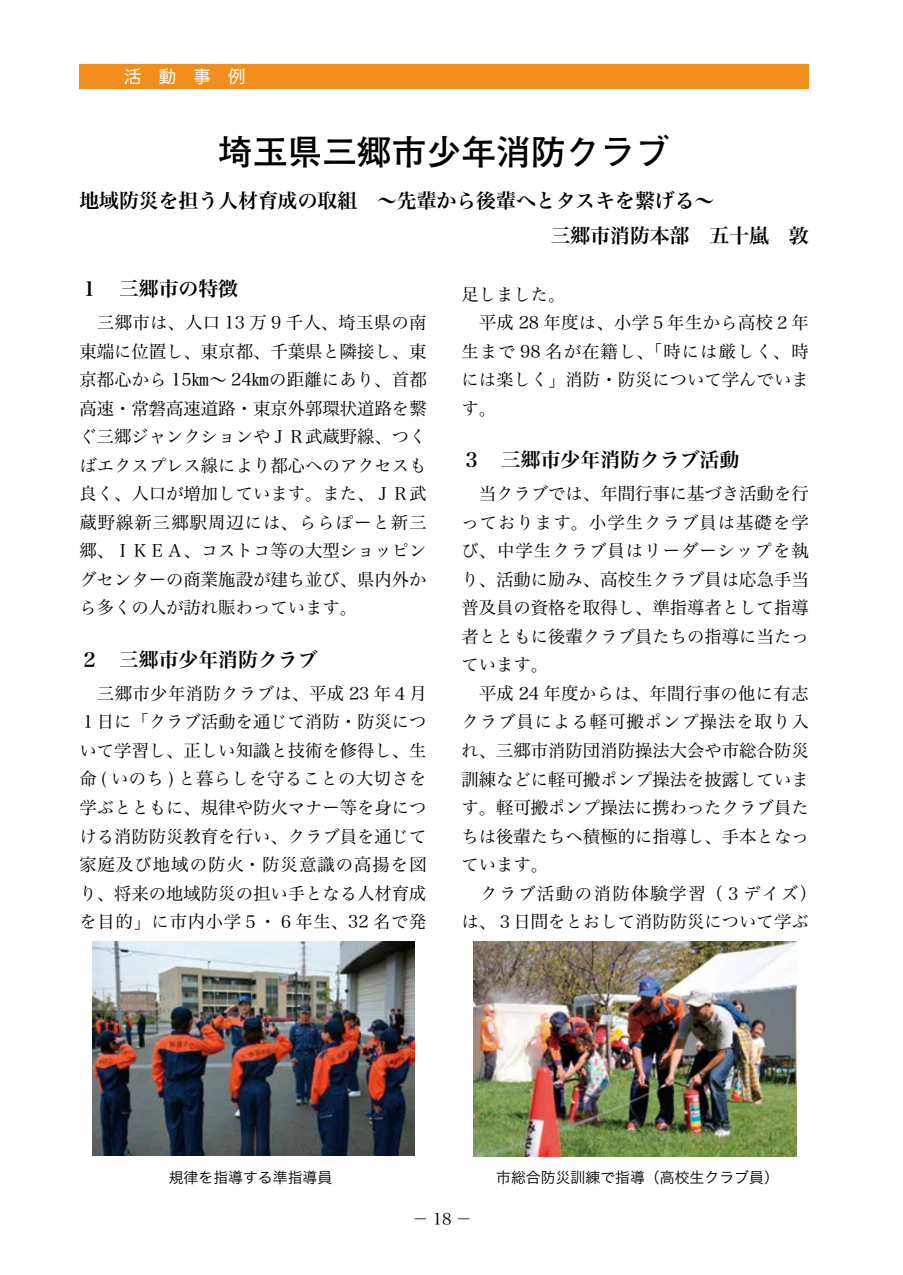
<style>
.page{position:relative;width:903px;height:1275px;background:#fff}
.page>*{position:absolute;margin:0;border:0;box-sizing:border-box;transform-origin:0 0}
.t1{font:700 34.65px "Futo Go B101 Pr 6 N";color:#000}
.t2{font:19.78px/34.6px "Hira Min Pro N W6";color:#000}
.t3{font:17.32px/28.5px "Hira Min Pro N W3";color:#000;text-align:justify}
.t4{font:17.32px/28.5px "Hira Min Pro N W3";letter-spacing:.02em;color:#000}
.t5{font:17.32px "Hira Maru Pro N W4";color:#fff}
.t6{font:16.1px "Hira Min Pro N W3";color:#000}
.t7{font:14.88px "Hira Kaku Pro N W3";color:#000}
</style>
<div class="page">
<div style="left:79px;top:64px;width:730px;height:25px;background:#f18e1d"></div>
<img style="left:474px;top:941px;width:322px;height:215px">
<img style="left:92px;top:941px;width:323px;height:214px">
<p class="t5" style="left:107px;top:62px;width:140px">　活動事例</p>
<h1 class="t1" style="left:218px;top:124px;width:453px">埼玉県三郷市少年消防クラブ</h1>
<p class="t2" style="left:551px;top:182px;width:259px;text-indent:-471px">地域防災を担う人材育成の取組　～先輩から後輩へとタスキを繋げる～<br>三郷市消防本部　五十嵐　敦</p>
<p class="t2" style="left:79px;top:270px;width:160px">１　三郷市の特徴</p>
<p class="t3" style="left:79px;top:307px;width:349px">　三郷市は、人口 13 万 9 千人、埼玉県の南東端に位置し、東京都、千葉県と隣接し、東京都心から 15㎞～ 24㎞の距離にあり、首都高速・常磐高速道路・東京外郭環状道路を繋ぐ三郷ジャンクションやＪＲ武蔵野線、つくばエクスプレス線により都心へのアクセスも良く、人口が増加しています。また、ＪＲ武蔵野線新三郷駅周辺には、ららぽーと新三郷、ＩＫＥＡ、コストコ等の大型ショッピングセンターの商業施設が建ち並び、県内外から多くの人が訪れ賑わっています。</p>
<p class="t2" style="left:79px;top:640px;width:240px">２　三郷市少年消防クラブ</p>
<p class="t3" style="left:79px;top:678px;width:349px">　三郷市少年消防クラブは、平成 23 年４月１日に「クラブ活動を通じて消防・防災について学習し、正しい知識と技術を修得し、生命 ( いのち ) と暮らしを守ることの大切さを学ぶとともに、規律や防火マナー等を身につける消防防災教育を行い、クラブ員を通じて家庭及び地域の防火・防災意識の高揚を図り、将来の地域防災の担い手となる人材育成を目的」に市内小学５・６年生、32 名で発</p>
<p class="t4" style="left:461px;top:278px;width:349px">足しました。<br>　平成 28 年度は、小学５年生から高校２年生まで 98 名が在籍し、「時には厳しく、時には楽しく」消防・防災について学んでいます。</p>
<p class="t2" style="left:461px;top:441px;width:279px">３　三郷市少年消防クラブ活動</p>
<p class="t3" style="left:461px;top:478px;width:357px;text-align:left">　当クラブでは、年間行事に基づき活動を行っております。小学生クラブ員は基礎を学び、中学生クラブ員はリーダーシップを執り、活動に励み、高校生クラブ員は応急手当普及員の資格を取得し、準指導者として指導者とともに後輩クラブ員たちの指導に当たっています。<br>　平成 24 年度からは、年間行事の他に有志クラブ員による軽可搬ポンプ操法を取り入れ、三郷市消防団消防操法大会や市総合防災訓練などに軽可搬ポンプ操法を披露しています。軽可搬ポンプ操法に携わったクラブ員たちは後輩たちへ積極的に指導し、手本となっています。<br>　クラブ活動の消防体験学習（３デイズ）は、３日間をとおして消防防災について学ぶ</p>
<p class="t7" style="left:169px;top:1164px;width:165px">規律を指導する準指導員</p>
<p class="t7" style="left:496px;top:1164px;width:284px">市総合防災訓練で指導（高校生クラブ員）</p>
<p class="t6" style="left:412px;top:1205px;width:61px">－18－</p>
</div>
